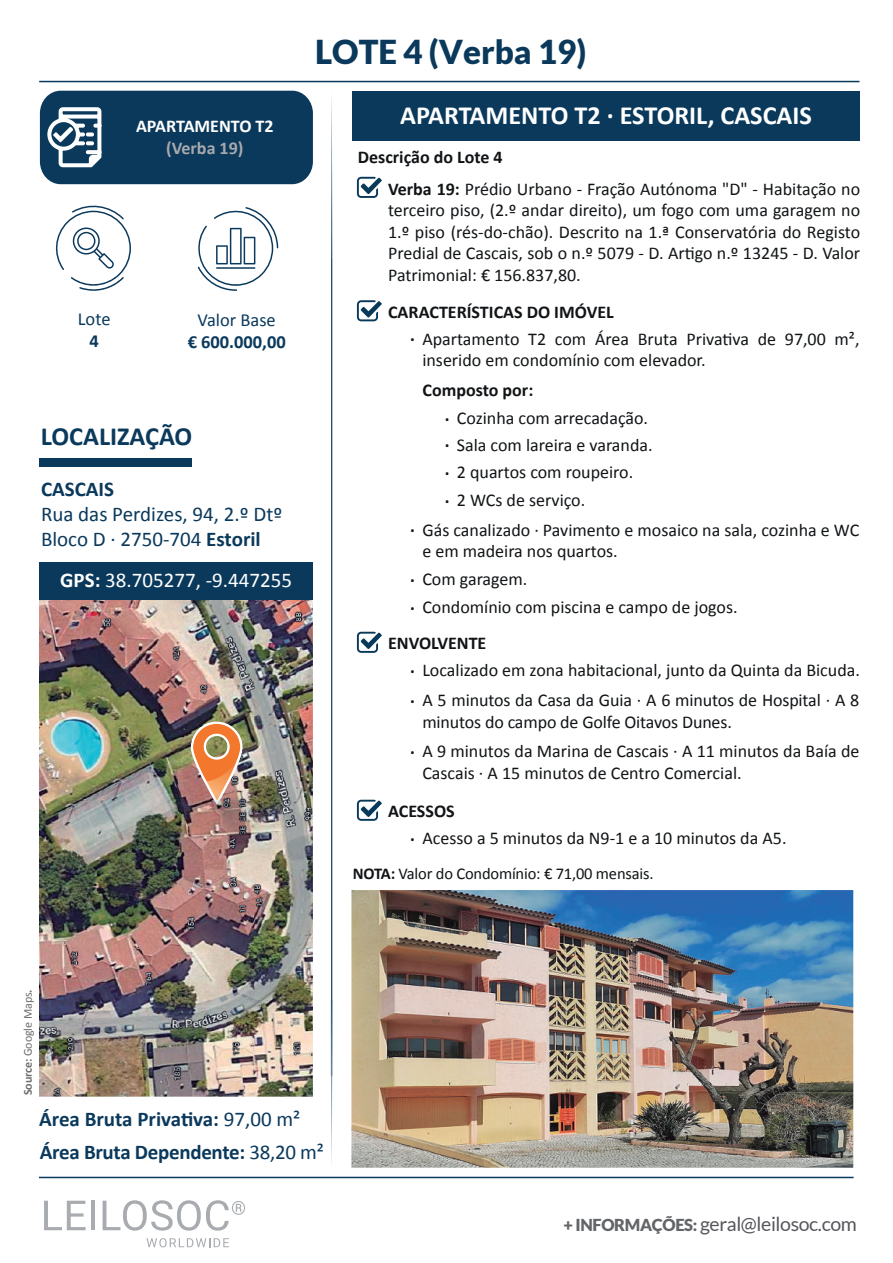
<style>
.page{position:relative;width:893px;height:1263px;background:#fff}
.page>*{position:absolute;margin:0;border:0;box-sizing:border-box;transform-origin:0 0}
.t1{font:900 33px "Lato";color:#0a395c}
.t2{font:700 26.25px "Calibri";color:#fff}
.t3{font:700 26.25px "Calibri";color:#0a395c}
.t4{font:700 21px/32.5px "Calibri";letter-spacing:-.015em;color:#0a395c}
.t5{font:21px/25.2px "Calibri";color:#0a395c}
.t6{font:21px "Calibri";color:#fff}
.t7{font:19.5px "Lato";letter-spacing:-.02em;color:#55575c}
.t8{font:18.45px "Calibri";color:#0a395c}
.t9{font:700 18.45px "Calibri";color:#0a395c}
.t10{font:18px/21.6px "Calibri";color:#111416}
.t11{font:700 18px "Calibri";color:#111416}
.t12{font:700 18px "Calibri";color:#fff}
.t13{font:700 18px "Calibri";color:#a8a9ad}
.t14{font:16.5px "Calibri";letter-spacing:-.01em;color:#111416}
.t15{font:12px "Calibri";letter-spacing:-.005em;color:#6c6d70}
.s1{font-weight:700}
.s2{font-weight:400}
.s3{font-weight:900;font-size:16.5px;color:#636568}
</style>
<div class="page">
<img style="left:39px;top:599px;width:274px;height:498px">
<img style="left:351px;top:890px;width:502px;height:278px">
<div style="left:39px;top:562px;width:274px;height:37px;background:#0a395c"></div>
<div style="left:352px;top:91px;width:507px;height:50px;background:#0a395c"></div>
<div style="left:39px;top:459px;width:153px;height:8px;background:#0a395c"></div>
<hr style="left:39px;top:1177px;width:815px;height:1px;background:#0a395c">
<svg style="left:331px;top:97px;width:1px;height:1066px"></svg>
<hr style="left:39px;top:81px;width:820px;height:1px;background:#0a395c">
<div style="left:40px;top:91px;width:273px;height:93px;background:#0a395c;border-radius:22px"></div>
<svg style="left:47px;top:107px;width:55px;height:61px"></svg>
<svg style="left:44px;top:1201px;width:42px;height:29px"></svg>
<hr style="left:91px;top:1201px;width:4px;height:29px;background:#a8abaf">
<svg style="left:103px;top:1200px;width:142px;height:31px"></svg>
<svg style="left:146px;top:1238px;width:83px;height:9px"></svg>
<svg style="left:357px;top:300px;width:25px;height:21px"></svg>
<svg style="left:357px;top:177px;width:25px;height:21px"></svg>
<svg style="left:357px;top:632px;width:25px;height:21px"></svg>
<svg style="left:357px;top:800px;width:25px;height:21px"></svg>
<svg style="left:197px;top:207px;width:81px;height:84px"></svg>
<svg style="left:55px;top:205px;width:76px;height:86px"></svg>
<img style="left:174px;top:757px;width:159px;height:138px">
<img style="left:190px;top:720px;width:51px;height:85px">
<p class="t12" style="left:136px;top:113px;width:139px">APARTAMENTO T2</p>
<p class="t13" style="left:166px;top:135px;width:79px">(Verba 19)</p>
<p class="t8" style="left:78px;top:307px;width:34px">Lote</p>
<p class="t9" style="left:90px;top:328px;width:11px">4</p>
<p class="t8" style="left:198px;top:308px;width:80px">Valor Base</p>
<p class="t9" style="left:188px;top:329px;width:100px">€ 600.000,00</p>
<h2 class="t3" style="left:41px;top:418px;width:153px">LOCALIZAÇÃO</h2>
<p class="t4" style="left:41px;top:472px;width:75px">CASCAIS</p>
<p class="t5" style="left:41px;top:501px;width:243px">Rua das Perdizes, 94, 2.º Dtº<br>Bloco D · 2750-704 <span class="s1">Estoril</span></p>
<p class="t6" style="left:60px;top:567px;width:233px"><span class="s1">GPS:</span> 38.705277, -9.447255</p>
<h1 class="t1" style="left:315px;top:33px;width:273px">LOTE 4 (Verba 19)</h1>
<h2 class="t2" style="left:400px;top:96px;width:413px">APARTAMENTO T2 · ESTORIL, CASCAIS</h2>
<p class="t11" style="left:358px;top:144px;width:146px">Descrição do Lote 4</p>
<p class="t10" style="left:388px;top:177px;width:474px;text-align:justify"><span class="s1">Verba 19:</span> Prédio Urbano - Fração Autónoma "D" - Habitação no terceiro piso, (2.º andar direito), um fogo com uma garagem no 1.º piso (rés-do-chão). Descrito na 1.ª Conservatória do Registo Predial de Cascais, sob o n.º 5079 - D. Artigo n.º 13245 - D. Valor Patrimonial: € 156.837,80.</p>
<p class="t11" style="left:388px;top:299px;width:227px">CARACTERÍSTICAS DO IMÓVEL</p>
<p class="t10" style="left:422px;top:327px;width:439px;text-indent:-12px"><span class="s1">·</span> Apartamento T2 com Área Bruta Privativa de 97,00 m², inserido em condomínio com elevador.</p>
<p class="t11" style="left:423px;top:378px;width:112px">Composto por:</p>
<p class="t10" style="left:445px;top:404px;width:209px;line-height:27.2px"><span class="s1">·</span> Cozinha com arrecadação. <span class="s1">·</span> Sala com lareira e varanda. <span class="s1">·</span> 2 quartos com roupeiro.<br><span class="s1">·</span> 2 WCs de serviço.</p>
<p class="t10" style="left:422px;top:518px;width:438px;text-indent:-12px"><span class="s1">·</span> Gás canalizado · Pavimento e mosaico na sala, cozinha e WC e em madeira nos quartos.</p>
<p class="t10" style="left:410px;top:565px;width:329px;line-height:27.8px"><span class="s1">·</span> Com garagem.<br><span class="s1">·</span> Condomínio com piscina e campo de jogos.</p>
<p class="t10" style="left:410px;top:629px;width:451px;line-height:26.8px;text-indent:-22px"><span class="s1">ENVOLVENTE<br>·</span> Localizado em zona habitacional, junto da Quinta da Bicuda.</p>
<p class="t10" style="left:422px;top:689px;width:438px;text-indent:-12px"><span class="s1">·</span> A 5 minutos da Casa da Guia · A 6 minutos de Hospital · A 8 minutos do campo de Golfe Oitavos Dunes.</p>
<p class="t10" style="left:422px;top:739px;width:439px;text-indent:-12px"><span class="s1">·</span> A 9 minutos da Marina de Cascais · A 11 minutos da Baía de<br>Cascais · A 15 minutos de Centro Comercial.</p>
<p class="t10" style="left:410px;top:797px;width:378px;line-height:26.8px;text-indent:-22px"><span class="s1">ACESSOS<br>·</span> Acesso a 5 minutos da N9-1 e a 10 minutos da A5.</p>
<p class="t14" style="left:353px;top:863px;width:302px"><span class="s1">NOTA:</span> Valor do Condomínio: € 71,00 mensais.</p>
<p class="t15" style="left:20px;top:1095px;width:108px;rotate:-90deg"><span class="s1">Source:</span> Google Maps<span class="s1">.</span></p>
<p class="t4" style="left:39px;top:1102px;width:286px">Área Bruta Privativa: <span class="s2">97,00 m²<br></span>Área Bruta Dependente: <span class="s2">38,20 m²</span></p>
<p class="t7" style="left:563px;top:1213px;width:295px"><span class="s3">+ INFORMAÇÕES:</span> geral@leilosoc.com</p>
</div>
